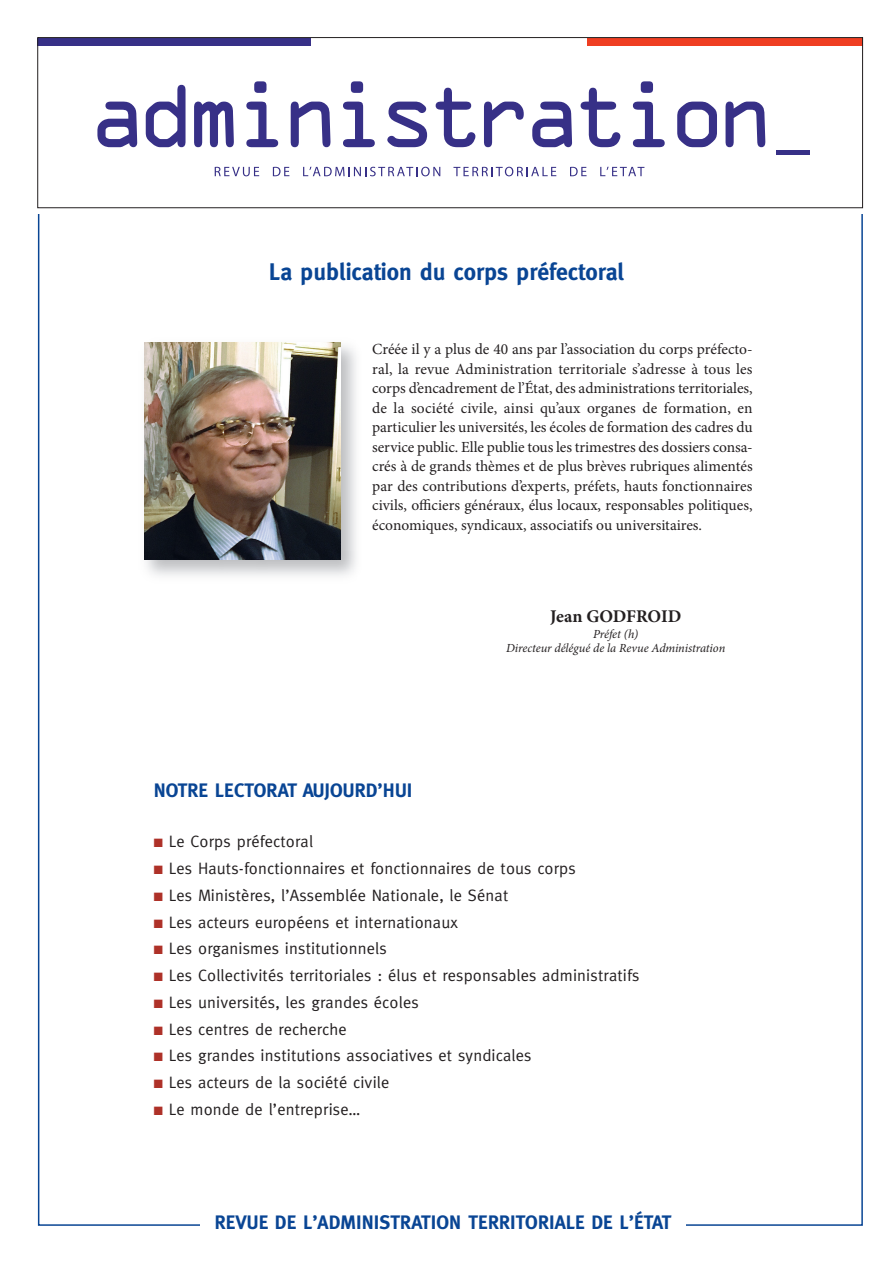
<style>
.page{position:relative;width:893px;height:1263px;background:#fff}
.page>*{position:absolute;margin:0;border:0;box-sizing:border-box;transform-origin:0 0}
.t1{font:700 24px "Meta";color:#094594}
.t2{font:700 19.5px "Meta";letter-spacing:.005em;color:#094594}
.t3{font:700 17.85px "Minion Pro";letter-spacing:-.005em;color:#231f20}
.t4{font:16.5px "Meta";letter-spacing:.01em;color:#231f20}
.t5{font:15.45px/19.5px "Minion Pro";color:#231f20;text-align:justify}
.t6{font:italic 12.45px/13.8px "Minion Pro";letter-spacing:-.01em;color:#231f20;text-align:center}
.s1{color:#ae3128}
</style>
<div class="page">
<svg style="left:39px;top:39px;width:822px;height:138px"></svg>
<svg style="left:97px;top:102px;width:40px;height:45px"></svg>
<svg style="left:146px;top:85px;width:40px;height:62px"></svg>
<svg style="left:194px;top:102px;width:40px;height:45px"></svg>
<svg style="left:246px;top:81px;width:32px;height:66px"></svg>
<svg style="left:291px;top:102px;width:40px;height:45px"></svg>
<svg style="left:343px;top:81px;width:32px;height:66px"></svg>
<svg style="left:387px;top:102px;width:40px;height:45px"></svg>
<svg style="left:436px;top:88px;width:39px;height:59px"></svg>
<svg style="left:484px;top:102px;width:40px;height:45px"></svg>
<svg style="left:532px;top:102px;width:40px;height:45px"></svg>
<svg style="left:581px;top:88px;width:39px;height:59px"></svg>
<svg style="left:633px;top:81px;width:32px;height:66px"></svg>
<svg style="left:677px;top:102px;width:40px;height:45px"></svg>
<svg style="left:725px;top:102px;width:40px;height:45px"></svg>
<div style="left:776px;top:150px;width:34px;height:5px;background:#373087"></div>
<svg style="left:215px;top:167px;width:44px;height:9px"></svg>
<svg style="left:273px;top:167px;width:16px;height:9px"></svg>
<svg style="left:303px;top:167px;width:137px;height:9px"></svg>
<svg style="left:453px;top:167px;width:103px;height:9px"></svg>
<svg style="left:570px;top:167px;width:17px;height:9px"></svg>
<svg style="left:600px;top:167px;width:44px;height:9px"></svg>
<div style="left:37px;top:37px;width:826px;height:171px;border:1px solid #231f20"></div>
<img style="left:144px;top:342px;width:212px;height:234px">
<img style="left:145px;top:343px;width:195px;height:217px">
<h1 class="t1" style="left:269px;top:262px;width:356px">La publication du corps préfectoral</h1>
<p class="t5" style="left:372px;top:341px;width:382px">Créée il y a plus de 40 ans par l’association du corps préfecto&shy;ral, la revue Administration territoriale s’adresse à tous les corps d’encadrement de l’État, des administrations territoriales, de la société civile, ainsi qu’aux organes de formation, en particulier les universités, les écoles de formation des cadres du service public. Elle publie tous les trimestres des dossiers consa&shy;crés à de grands thèmes et de plus brèves rubriques alimentés par des contributions d’experts, préfets, hauts fonctionnaires civils, officiers généraux, élus locaux, responsables politiques, économiques, syndicaux, associatifs ou universitaires.</p>
<p class="t3" style="left:550px;top:605px;width:133px">Jean GODFROID</p>
<p class="t6" style="left:506px;top:628px;width:221px">Préfet (h)<br>Directeur délégué de la Revue Administration</p>
<p class="t2" style="left:154px;top:782px;width:260px">NOTRE LECTORAT AUJOURD’HUI</p>
<p class="t4" style="left:154px;top:835px;width:161px"><span class="s1">■</span> Le Corps préfectoral</p>
<p class="t4" style="left:154px;top:862px;width:424px"><span class="s1">■</span> Les Hauts-fonctionnaires et fonctionnaires de tous corps</p>
<p class="t4" style="left:154px;top:889px;width:356px"><span class="s1">■</span> Les Ministères, l’Assemblée Nationale, le Sénat</p>
<p class="t4" style="left:154px;top:915px;width:305px"><span class="s1">■</span> Les acteurs européens et internationaux</p>
<p class="t4" style="left:154px;top:942px;width:235px"><span class="s1">■</span> Les organismes institutionnels</p>
<p class="t4" style="left:154px;top:969px;width:487px"><span class="s1">■</span> Les Collectivités territoriales : élus et responsables administratifs</p>
<p class="t4" style="left:154px;top:996px;width:267px"><span class="s1">■</span> Les universités, les grandes écoles</p>
<p class="t4" style="left:154px;top:1022px;width:194px"><span class="s1">■</span> Les centres de recherche</p>
<p class="t4" style="left:154px;top:1049px;width:379px"><span class="s1">■</span> Les grandes institutions associatives et syndicales</p>
<p class="t4" style="left:154px;top:1076px;width:237px"><span class="s1">■</span> Les acteurs de la société civile</p>
<p class="t4" style="left:154px;top:1103px;width:208px"><span class="s1">■</span> Le monde de l’entreprise…</p>
<p class="t2" style="left:215px;top:1215px;width:458px">REVUE DE L’ADMINISTRATION TERRITORIALE DE L’ÉTAT</p>
</div>
